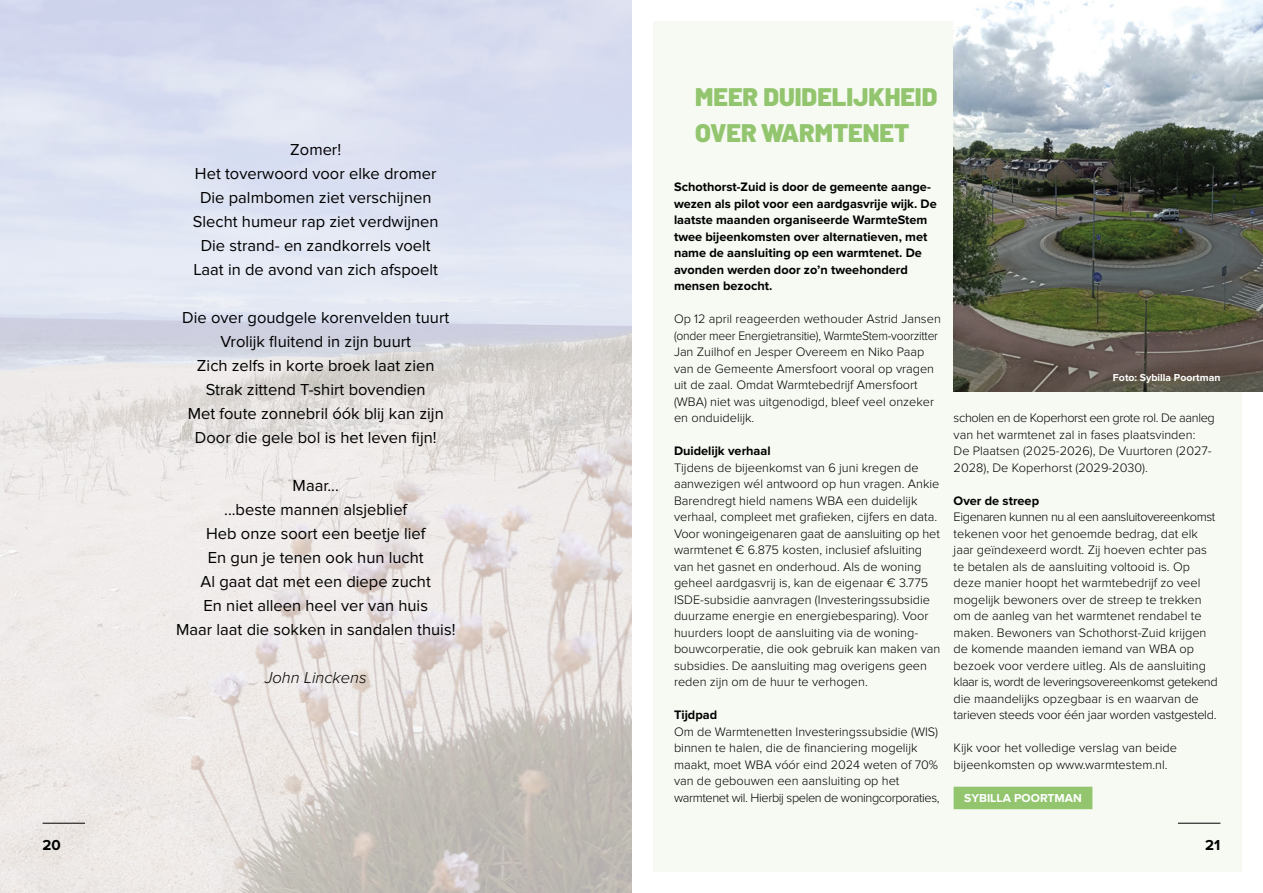
<style>
.page{position:relative;width:1263px;height:893px;background:#fff}
.page>*{position:absolute;margin:0;border:0;box-sizing:border-box;transform-origin:0 0}
.t1{font:900 25.5px/36px "Barlow";color:#92c56e}
.t2{font:16.5px/24px "Proxima Nova";color:#000;text-align:center}
.t3{font:italic 300 16.5px "Proxima Nova";color:#000}
.t4{font:700 15px "Proxima Nova";color:#000}
.t5{font:300 12.75px/16.5px "Proxima Nova";color:#000}
.t6{font:700 12.75px/16.5px "Proxima Nova";color:#000}
.t7{font:700 12px "Proxima Nova";color:#fff}
.t8{font:700 10.5px "Proxima Nova";color:#fff}
</style>
<div class="page">
<img style="left:0;top:0;width:631px;height:893px">
<div style="left:653px;top:21px;width:589px;height:851px;background:#f6faf3"></div>
<hr style="left:43px;top:823px;width:42px;height:1px;background:#000">
<hr style="left:1178px;top:823px;width:42px;height:1px;background:#000">
<div style="left:954px;top:787px;width:138px;height:22px;background:#92c56e"></div>
<img style="left:954px;top:0;width:309px;height:391px">
<p class="t4" style="left:43px;top:837px;width:20px">20</p>
<p class="t2" style="left:193px;top:138px;width:247px">Zomer!<br>Het toverwoord voor elke dromer<br>Die palmbomen ziet verschijnen<br>Slecht humeur rap ziet verdwijnen<br>Die strand- en zandkorrels voelt<br>Laat in de avond van zich afspoelt</p>
<p class="t2" style="left:182px;top:306px;width:269px">Die over goudgele korenvelden tuurt Vrolijk fluitend in zijn buurt<br>Zich zelfs in korte broek laat zien Strak zittend T-shirt bovendien<br>Met foute zonnebril óók blij kan zijn Door die gele bol is het leven fijn!</p>
<p class="t2" style="left:176px;top:474px;width:281px">Maar...<br>...beste mannen alsjeblief<br>Heb onze soort een beetje lief<br>En gun je tenen ook hun lucht<br>Al gaat dat met een diepe zucht<br>En niet alleen heel ver van huis<br>Maar laat die sokken in sandalen thuis!</p>
<p class="t3" style="left:265px;top:670px;width:103px">John Linckens</p>
<h1 class="t1" style="left:695px;top:79px;width:244px">MEER DUIDELIJKHEID<br>OVER WARMTENET</h1>
<p class="t6" style="left:674px;top:179px;width:264px">Schothorst-Zuid is door de gemeente aange&shy;wezen als pilot voor een aardgasvrije wijk. De laatste maanden organiseerde WarmteStem twee bijeenkomsten over alternatieven, met name de aansluiting op een warmtenet. De avonden werden door zo’n tweehonderd mensen bezocht.</p>
<p class="t5" style="left:674px;top:311px;width:268px">Op 12 april reageerden wethouder Astrid Jansen (onder meer Energietransitie), WarmteStem-voorzitter Jan Zuilhof en Jesper Overeem en Niko Paap van de Gemeente Amersfoort vooral op vragen uit de zaal. Omdat Warmtebedrijf Amersfoort (WBA) niet was uitgenodigd, bleef veel onzeker en onduidelijk.</p>
<p class="t6" style="left:674px;top:443px;width:98px">Duidelijk verhaal</p>
<p class="t5" style="left:674px;top:460px;width:268px">Tijdens de bijeenkomst van 6 juni kregen de aanwezigen wél antwoord op hun vragen. Ankie Barendregt hield namens WBA een duidelijk verhaal, compleet met grafieken, cijfers en data.<br>Voor woningeigenaren gaat de aansluiting op het warmtenet € 6.875 kosten, inclusief afsluiting van het gasnet en onderhoud. Als de woning geheel aardgasvrij is, kan de eigenaar € 3.775<br>ISDE-subsidie aanvragen (Investeringssubsidie duurzame energie en energiebesparing). Voor huurders loopt de aansluiting via de woning&shy;bouwcorperatie, die ook gebruik kan maken van subsidies. De aansluiting mag overigens geen reden zijn om de huur te verhogen.</p>
<p class="t6" style="left:674px;top:707px;width:45px">Tijdpad</p>
<p class="t5" style="left:674px;top:724px;width:267px">Om de Warmtenetten Investeringssubsidie (WIS) binnen te halen, die de financiering mogelijk maakt, moet WBA vóór eind 2024 weten of 70% van de gebouwen een aansluiting op het warmtenet wil. Hierbij spelen de woningcorporaties,</p>
<p class="t8" style="left:1113px;top:371px;width:109px">Foto: Sybilla Poortman</p>
<p class="t5" style="left:954px;top:410px;width:263px">scholen en de Koperhorst een grote rol. De aanleg van het warmtenet zal in fases plaatsvinden:<br>De Plaatsen (2025-2026), De Vuurtoren (2027- 2028), De Koperhorst (2029-2030).</p>
<p class="t6" style="left:954px;top:492px;width:87px">Over de streep</p>
<p class="t5" style="left:954px;top:509px;width:266px">Eigenaren kunnen nu al een aansluitovereenkomst tekenen voor het genoemde bedrag, dat elk jaar geïndexeerd wordt. Zij hoeven echter pas te betalen als de aansluiting voltooid is. Op deze manier hoopt het warmtebedrijf zo veel mogelijk bewoners over de streep te trekken om de aanleg van het warmtenet rendabel te maken. Bewoners van Schothorst-Zuid krijgen de komende maanden iemand van WBA op bezoek voor verdere uitleg. Als de aansluiting klaar is, wordt de leveringsovereenkomst getekend die maandelijks opzegbaar is en waarvan de tarieven steeds voor één jaar worden vastgesteld.</p>
<p class="t5" style="left:954px;top:740px;width:225px">Kijk voor het volledige verslag van beide bijeenkomsten op www.warmtestem.nl.</p>
<p class="t7" style="left:964px;top:791px;width:119px">SYBILLA POORTMAN</p>
<p class="t4" style="left:1205px;top:837px;width:17px">21</p>
</div>
